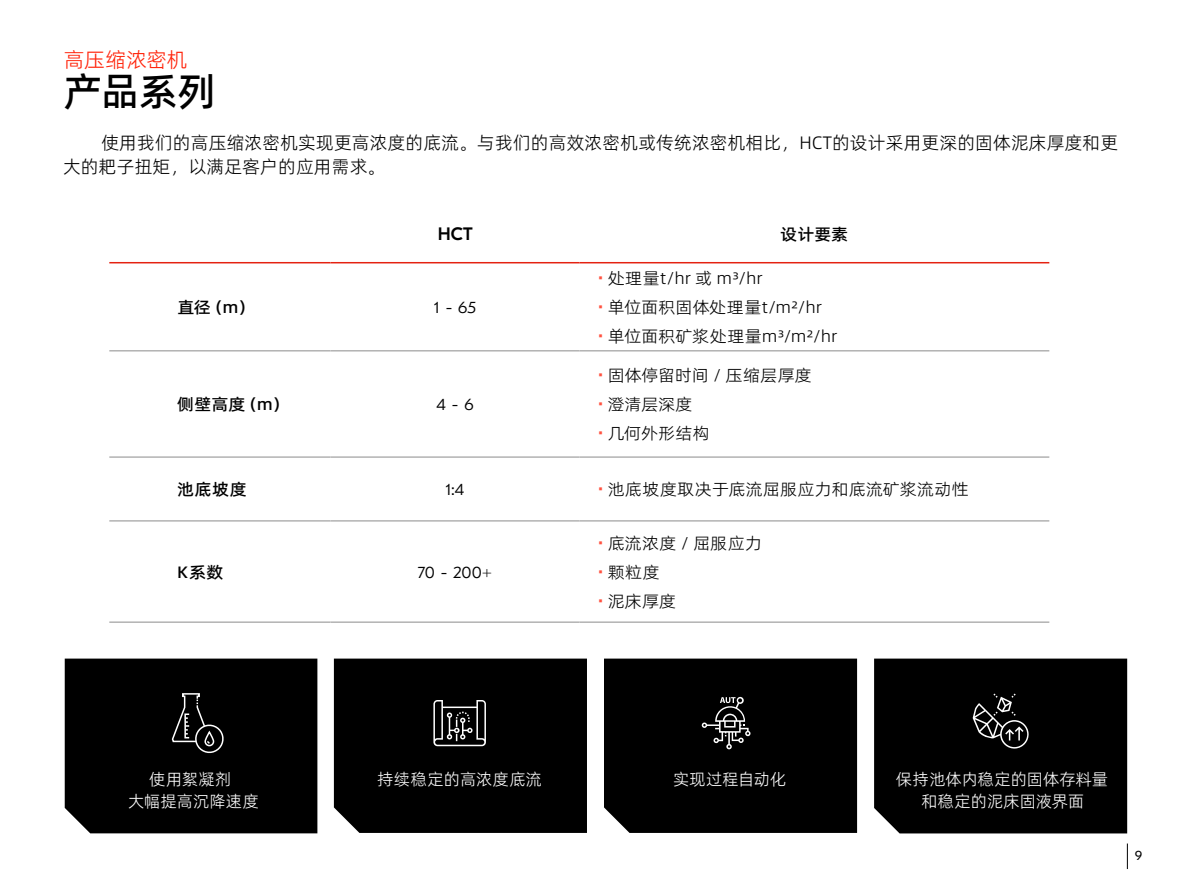
<style>
.page{position:relative;width:1191px;height:893px;background:#fff}
.page>*{position:absolute;margin:0;border:0;box-sizing:border-box;transform-origin:0 0}
.t1{font:39px "Alibaba Pu Hui Ti 2 65 Medium";color:#000}
.t2{font:21px "Alibaba Pu Hui Ti 2 45 Light";letter-spacing:-.015em;color:#ff230a}
.t3{font:18px/24px "Alibaba Pu Hui Ti 2 45 Light";letter-spacing:.01em;color:#000}
.t4{font:500 18px "GT Eesti Pro Text";color:#000}
.t5{font:16.5px/29.2px "Alibaba Pu Hui Ti 2 45 Light";letter-spacing:.005em;color:#000;scale:1.05 1}
.t6{font:16.5px/22px "Alibaba Pu Hui Ti 2 45 Light";letter-spacing:.005em;color:#fff;text-align:center}
.t7{font:16.5px "Alibaba Pu Hui Ti 2 65 Medium";letter-spacing:.01em;color:#000;scale:1.05 1}
.t8{font:300 16.5px "GT Eesti Pro Text";letter-spacing:-.005em;color:#000;scale:1.05 1}
.t9{font:13.5px "GT Eesti Pro Text";color:#000}
.s1{font-family:"GT Eesti Pro Text";font-weight:700;color:#ff5240}
</style>
<div class="page">
<svg style="left:1127px;top:843px;width:1px;height:26px"></svg>
<svg style="left:109px;top:263px;width:940px;height:1px"></svg>
<hr style="left:109px;top:350px;width:221px;height:2px;background:#b2b2b2">
<hr style="left:330px;top:350px;width:249px;height:2px;background:#b2b2b2">
<hr style="left:579px;top:350px;width:470px;height:2px;background:#b2b2b2">
<hr style="left:109px;top:456px;width:221px;height:2px;background:#b2b2b2">
<hr style="left:330px;top:456px;width:249px;height:2px;background:#b2b2b2">
<hr style="left:579px;top:456px;width:470px;height:2px;background:#b2b2b2">
<hr style="left:109px;top:520px;width:221px;height:2px;background:#b2b2b2">
<hr style="left:330px;top:520px;width:249px;height:2px;background:#b2b2b2">
<hr style="left:579px;top:520px;width:470px;height:2px;background:#b2b2b2">
<hr style="left:109px;top:621px;width:221px;height:2px;background:#b2b2b2">
<hr style="left:330px;top:621px;width:249px;height:2px;background:#b2b2b2">
<hr style="left:579px;top:621px;width:470px;height:2px;background:#b2b2b2">
<hr style="left:109px;top:262px;width:221px;height:1px;background:#e42212">
<hr style="left:330px;top:262px;width:249px;height:1px;background:#e42212">
<hr style="left:579px;top:262px;width:470px;height:1px;background:#e42212">
<div style="left:334px;top:659px;width:253px;height:174px;background:#000"></div>
<div style="left:874px;top:659px;width:253px;height:174px;background:#000"></div>
<div style="left:604px;top:659px;width:253px;height:174px;background:#000"></div>
<div style="left:65px;top:659px;width:252px;height:174px;background:#000"></div>
<svg style="left:172px;top:693px;width:52px;height:60px;background:#232323"></svg>
<svg style="left:701px;top:697px;width:50px;height:52px;background:#313131"></svg>
<svg style="left:972px;top:693px;width:57px;height:56px;background:#2a2a2a"></svg>
<svg style="left:433px;top:700px;width:53px;height:46px;background:#3f3f3f"></svg>
<p class="t2" style="left:64px;top:43px;width:125px">高压缩浓密机</p>
<h1 class="t1" style="left:64px;top:62px;width:154px">产品系列</h1>
<p class="t3" style="left:63px;top:130px;width:1056px;text-indent:38px">使用我们的高压缩浓密机实现更高浓度的底流。与我们的高效浓密机或传统浓密机相比，HCT的设计采用更深的固体泥床厚度和更大的耙子扭矩，以满足客户的应用需求。</p>
<p class="t4" style="left:438px;top:224px;width:36px">HCT</p>
<p class="t7" style="left:780px;top:222px;width:66px">设计要素</p>
<p class="t7" style="left:177px;top:295px;width:75px">直径（m）</p>
<p class="t8" style="left:434px;top:298px;width:41px">1 - 65</p>
<p class="t7" style="left:177px;top:392px;width:107px">侧壁高度（m）</p>
<p class="t8" style="left:436px;top:395px;width:37px">4 - 6</p>
<p class="t5" style="left:598px;top:262px;width:229px"><span class="s1">·</span> 处理量t/hr 或 m3/hr<br><span class="s1">·</span> 单位面积固体处理量t/m2/hr<br><span class="s1">·</span> 单位面积矿浆处理量m3/m2/hr</p>
<p class="t5" style="left:598px;top:360px;width:204px"><span class="s1">·</span> 固体停留时间 / 压缩层厚度<span class="s1">·</span> 澄清层深度<br><span class="s1">·</span> 几何外形结构</p>
<p class="t7" style="left:177px;top:477px;width:68px">池底坡度</p>
<p class="t8" style="left:445px;top:480px;width:19px">1:4</p>
<p class="t5" style="left:598px;top:474px;width:354px"><span class="s1">·</span> 池底坡度取决于底流屈服应力和底流矿浆流动性</p>
<p class="t7" style="left:177px;top:559px;width:46px">K系数</p>
<p class="t8" style="left:418px;top:563px;width:72px">70 - 200+</p>
<p class="t5" style="left:598px;top:527px;width:158px"><span class="s1">·</span> 底流浓度 / 屈服应力<span class="s1">·</span> 颗粒度<br><span class="s1">·</span> 泥床厚度</p>
<p class="t6" style="left:149px;top:767px;width:84px">使用絮凝剂</p>
<p class="t6" style="left:673px;top:768px;width:115px">实现过程自动化</p>
<p class="t6" style="left:128px;top:789px;width:132px">大幅提高沉降速度</p>
<p class="t6" style="left:377px;top:767px;width:166px">持续稳定的高浓度底流</p>
<p class="t6" style="left:896px;top:767px;width:214px">保持池体内稳定的固体存料量和稳定的泥床固液界面</p>
<p class="t9" style="left:1135px;top:848px;width:8px">9</p>
</div>
